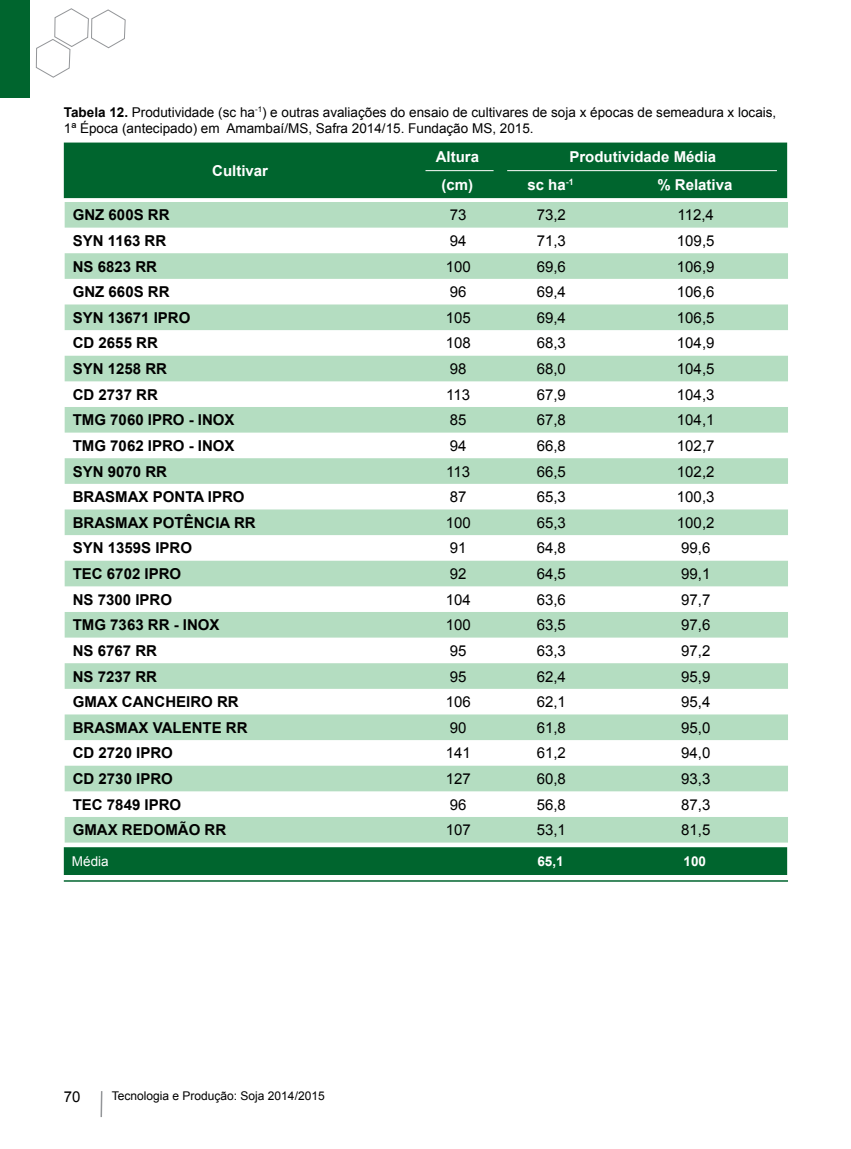
<style>
.page{position:relative;width:851px;height:1149px;background:#fff}
.page>*{position:absolute;margin:0;border:0;box-sizing:border-box;transform-origin:0 0}
.t1{font:700 15px "Arial";color:#000}
.t2{font:15px "Arial";color:#000}
.t3{font:700 15px "Arial";color:#fff}
.t4{font:13.5px/16.2px "Arial";color:#000}
.t5{font:700 13.5px "Arial";color:#fff}
.t6{font:13.5px "Arial";color:#fff}
.t7{font:12px "Arial";color:#000}
.s1{font-weight:700}
</style>
<div class="page">
<svg style="left:36px;top:8px;width:90px;height:70px"></svg>
<hr style="left:100px;top:1090px;width:2px;height:26px;background:#939598">
<div style="left:0;top:0;width:30px;height:98px;background:#00652e"></div>
<div style="left:64px;top:142px;width:723px;height:56px;background:#00652e"></div>
<hr style="left:507px;top:170px;width:269px;height:1px;background:#fff">
<hr style="left:425px;top:170px;width:68px;height:1px;background:#fff">
<div style="left:64px;top:847px;width:723px;height:27px;background:#00652e"></div>
<hr style="left:64px;top:879px;width:723px;height:2px;background:#00652e">
<svg style="left:65px;top:202px;width:722px;height:640px;fill:#b4ddc1"></svg>
<p class="t4" style="left:64px;top:104px;width:714px"><span class="s1">Tabela 12.</span> Produtividade (sc ha<sup>-1</sup>) e outras avaliações do ensaio de cultivares de soja x épocas de semeadura x locais,<br>1ª Época (antecipado) em Amambaí/MS, Safra 2014/15. Fundação MS, 2015.</p>
<p class="t3" style="left:212px;top:161px;width:57px">Cultivar</p>
<p class="t3" style="left:435px;top:147px;width:45px">Altura</p>
<p class="t3" style="left:569px;top:147px;width:148px">Produtividade Média</p>
<p class="t3" style="left:441px;top:174px;width:33px">(cm)</p>
<p class="t3" style="left:527px;top:174px;width:48px">sc ha<sup>-1</sup></p>
<p class="t3" style="left:657px;top:174px;width:77px">% Relativa</p>
<p class="t1" style="left:73px;top:205px;width:98px">GNZ 600S RR</p>
<p class="t2" style="left:450px;top:205px;width:18px">73</p>
<p class="t2" style="left:536px;top:205px;width:31px">73,2</p>
<p class="t2" style="left:677px;top:205px;width:38px">112,4</p>
<p class="t1" style="left:73px;top:231px;width:95px">SYN 1163 RR</p>
<p class="t2" style="left:450px;top:231px;width:18px">94</p>
<p class="t2" style="left:536px;top:231px;width:31px">71,3</p>
<p class="t2" style="left:676px;top:231px;width:39px">109,5</p>
<p class="t1" style="left:73px;top:256px;width:86px">NS 6823 RR</p>
<p class="t2" style="left:445px;top:256px;width:27px">100</p>
<p class="t2" style="left:536px;top:256px;width:31px">69,6</p>
<p class="t2" style="left:676px;top:256px;width:39px">106,9</p>
<p class="t1" style="left:73px;top:282px;width:98px">GNZ 660S RR</p>
<p class="t2" style="left:450px;top:282px;width:18px">96</p>
<p class="t2" style="left:536px;top:282px;width:31px">69,4</p>
<p class="t2" style="left:676px;top:282px;width:39px">106,6</p>
<p class="t1" style="left:73px;top:307px;width:119px">SYN 13671 IPRO</p>
<p class="t2" style="left:445px;top:307px;width:27px">105</p>
<p class="t2" style="left:536px;top:307px;width:31px">69,4</p>
<p class="t2" style="left:676px;top:307px;width:39px">106,5</p>
<p class="t1" style="left:73px;top:333px;width:87px">CD 2655 RR</p>
<p class="t2" style="left:445px;top:333px;width:27px">108</p>
<p class="t2" style="left:536px;top:333px;width:31px">68,3</p>
<p class="t2" style="left:676px;top:333px;width:39px">104,9</p>
<p class="t1" style="left:73px;top:359px;width:96px">SYN 1258 RR</p>
<p class="t2" style="left:450px;top:359px;width:18px">98</p>
<p class="t2" style="left:536px;top:359px;width:31px">68,0</p>
<p class="t2" style="left:676px;top:359px;width:39px">104,5</p>
<p class="t1" style="left:73px;top:384px;width:87px">CD 2737 RR</p>
<p class="t2" style="left:446px;top:384px;width:25px">113</p>
<p class="t2" style="left:536px;top:384px;width:31px">67,9</p>
<p class="t2" style="left:676px;top:384px;width:39px">104,3</p>
<p class="t1" style="left:73px;top:410px;width:163px">TMG 7060 IPRO - INOX</p>
<p class="t2" style="left:450px;top:410px;width:18px">85</p>
<p class="t2" style="left:536px;top:410px;width:31px">67,8</p>
<p class="t2" style="left:676px;top:410px;width:39px">104,1</p>
<p class="t1" style="left:73px;top:435px;width:163px">TMG 7062 IPRO - INOX</p>
<p class="t2" style="left:450px;top:435px;width:18px">94</p>
<p class="t2" style="left:536px;top:435px;width:31px">66,8</p>
<p class="t2" style="left:676px;top:435px;width:39px">102,7</p>
<p class="t1" style="left:73px;top:461px;width:96px">SYN 9070 RR</p>
<p class="t2" style="left:446px;top:461px;width:25px">113</p>
<p class="t2" style="left:536px;top:461px;width:31px">66,5</p>
<p class="t2" style="left:676px;top:461px;width:39px">102,2</p>
<p class="t1" style="left:73px;top:487px;width:173px">BRASMAX PONTA IPRO</p>
<p class="t2" style="left:450px;top:487px;width:18px">87</p>
<p class="t2" style="left:536px;top:487px;width:31px">65,3</p>
<p class="t2" style="left:676px;top:487px;width:39px">100,3</p>
<p class="t1" style="left:73px;top:512px;width:184px">BRASMAX POTÊNCIA RR</p>
<p class="t2" style="left:445px;top:512px;width:27px">100</p>
<p class="t2" style="left:536px;top:512px;width:31px">65,3</p>
<p class="t2" style="left:676px;top:512px;width:39px">100,2</p>
<p class="t1" style="left:73px;top:538px;width:121px">SYN 1359S IPRO</p>
<p class="t2" style="left:450px;top:538px;width:18px">91</p>
<p class="t2" style="left:536px;top:538px;width:31px">64,8</p>
<p class="t2" style="left:681px;top:538px;width:31px">99,6</p>
<p class="t1" style="left:73px;top:563px;width:110px">TEC 6702 IPRO</p>
<p class="t2" style="left:450px;top:563px;width:18px">92</p>
<p class="t2" style="left:536px;top:563px;width:31px">64,5</p>
<p class="t2" style="left:681px;top:563px;width:31px">99,1</p>
<p class="t1" style="left:73px;top:589px;width:101px">NS 7300 IPRO</p>
<p class="t2" style="left:445px;top:589px;width:27px">104</p>
<p class="t2" style="left:536px;top:589px;width:31px">63,6</p>
<p class="t2" style="left:681px;top:589px;width:31px">97,7</p>
<p class="t1" style="left:73px;top:615px;width:148px">TMG 7363 RR - INOX</p>
<p class="t2" style="left:445px;top:615px;width:27px">100</p>
<p class="t2" style="left:536px;top:615px;width:31px">63,5</p>
<p class="t2" style="left:681px;top:615px;width:31px">97,6</p>
<p class="t1" style="left:73px;top:640px;width:86px">NS 6767 RR</p>
<p class="t2" style="left:450px;top:640px;width:18px">95</p>
<p class="t2" style="left:536px;top:640px;width:31px">63,3</p>
<p class="t2" style="left:681px;top:640px;width:31px">97,2</p>
<p class="t1" style="left:73px;top:666px;width:86px">NS 7237 RR</p>
<p class="t2" style="left:450px;top:666px;width:18px">95</p>
<p class="t2" style="left:536px;top:666px;width:31px">62,4</p>
<p class="t2" style="left:681px;top:666px;width:31px">95,9</p>
<p class="t1" style="left:73px;top:691px;width:167px">GMAX CANCHEIRO RR</p>
<p class="t2" style="left:445px;top:691px;width:27px">106</p>
<p class="t2" style="left:536px;top:691px;width:31px">62,1</p>
<p class="t2" style="left:681px;top:691px;width:31px">95,4</p>
<p class="t1" style="left:73px;top:717px;width:176px">BRASMAX VALENTE RR</p>
<p class="t2" style="left:450px;top:717px;width:18px">90</p>
<p class="t2" style="left:536px;top:717px;width:31px">61,8</p>
<p class="t2" style="left:681px;top:717px;width:31px">95,0</p>
<p class="t1" style="left:73px;top:743px;width:102px">CD 2720 IPRO</p>
<p class="t2" style="left:445px;top:743px;width:27px">141</p>
<p class="t2" style="left:536px;top:743px;width:31px">61,2</p>
<p class="t2" style="left:681px;top:743px;width:31px">94,0</p>
<p class="t1" style="left:73px;top:768px;width:102px">CD 2730 IPRO</p>
<p class="t2" style="left:445px;top:768px;width:27px">127</p>
<p class="t2" style="left:536px;top:768px;width:31px">60,8</p>
<p class="t2" style="left:681px;top:768px;width:31px">93,3</p>
<p class="t1" style="left:73px;top:794px;width:110px">TEC 7849 IPRO</p>
<p class="t2" style="left:450px;top:794px;width:18px">96</p>
<p class="t2" style="left:536px;top:794px;width:31px">56,8</p>
<p class="t2" style="left:681px;top:794px;width:31px">87,3</p>
<p class="t1" style="left:73px;top:819px;width:155px">GMAX REDOMÃO RR</p>
<p class="t2" style="left:445px;top:820px;width:27px">107</p>
<p class="t2" style="left:536px;top:820px;width:31px">53,1</p>
<p class="t2" style="left:681px;top:820px;width:31px">81,5</p>
<p class="t6" style="left:72px;top:852px;width:38px">Média</p>
<p class="t5" style="left:537px;top:852px;width:28px">65,1</p>
<p class="t5" style="left:683px;top:852px;width:24px">100</p>
<p class="t2" style="left:64px;top:1086px;width:18px">70</p>
<p class="t7" style="left:112px;top:1087px;width:214px">Tecnologia e Produção: Soja 2014/2015</p>
</div>
